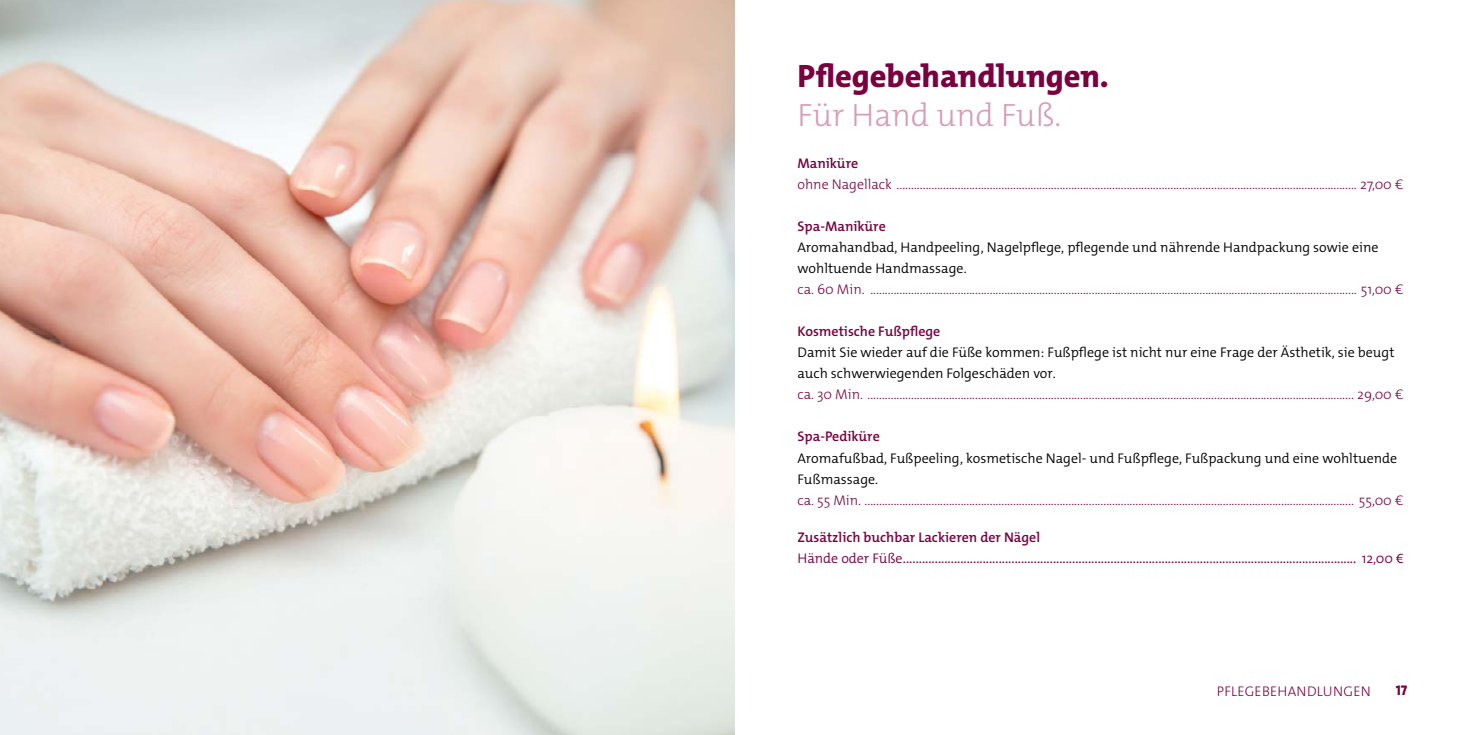
<style>
.page{position:relative;width:1469px;height:735px;background:#fff}
.page>*{position:absolute;margin:0;border:0;box-sizing:border-box;transform-origin:0 0}
.t1{font:800 32.38px "The Mix Os F";color:#7a003f}
.t2{font:300 32.38px "The Mix Os F";color:#d69db6}
.t3{font:300 14px "The Mix Os F";color:#7a003f}
.t4{font:300 14px/21px "The Mix Os F";color:#000}
.t5{font:14px/21px "The Mix Os F";color:#7a003f}
.t6{font:600 14px "The Mix Os F";color:#7a003f}
.t7{font:300 14px "The Mix Os F";letter-spacing:.02em;color:#7a003f}
.t8{font:800 14px "The Mix Os F";color:#7a003f}
.s1{font-weight:600}
.s2{font-weight:300}
.s3{font-family:"Myriad Pro"}
</style>
<div class="page">
<img style="left:0;top:0;width:734px;height:734px">
<h1 class="t1" style="left:797px;top:55px;width:313px">Pflegebehandlungen.</h1>
<h1 class="t2" style="left:797px;top:94px;width:265px">Für Hand und Fuß.</h1>
<p class="t6" style="left:797px;top:154px;width:62px">Maniküre</p>
<p class="t3" style="left:797px;top:175px;width:607px">ohne Nagellack .............................................................................................................................................................. 27,00 €</p>
<p class="t6" style="left:797px;top:217px;width:90px">Spa-Maniküre</p>
<p class="t4" style="left:797px;top:237px;width:582px">Aromahandbad, Handpeeling, Nagelpflege, pflegende und nährende Handpackung sowie eine wohltuende Handmassage.</p>
<p class="t3" style="left:797px;top:280px;width:607px">ca. 60 Min. ....................................................................................................................................................................... 51,00 €</p>
<p class="t6" style="left:797px;top:322px;width:144px">Kosmetische Fußpflege</p>
<p class="t4" style="left:797px;top:342px;width:598px">Damit Sie wieder auf die Füße kommen: Fußpflege ist nicht nur eine Frage der Ästhetik, sie beugt auch schwerwiegenden Folgeschäden vor.</p>
<p class="t3" style="left:797px;top:385px;width:607px">ca. 30 Min. ....................................................................................................................................................................... 29,00 €</p>
<p class="t6" style="left:797px;top:427px;width:84px">Spa-Pediküre</p>
<p class="t4" style="left:797px;top:447px;width:601px">Aromafußbad, Fußpeeling, kosmetische Nagel- und Fußpflege, Fußpackung und eine wohltuende<br>Fußmassage.</p>
<p class="t3" style="left:797px;top:490px;width:607px">ca. 55 Min. ........................................................................................................................................................................ 55,00 €</p>
<p class="t5" style="left:797px;top:527px;width:607px"><span class="s1">Zusätzlich buchbar Lackieren der Nägel<br></span><span class="s2">Hände oder Füße</span>.............................................................................................................................................. <span class="s2">12,00</span> <span class="s3">€</span></p>
<p class="t7" style="left:1216px;top:681px;width:155px">PFLEGEBEHANDLUNGEN</p>
<p class="t8" style="left:1395px;top:681px;width:13px">17</p>
</div>
